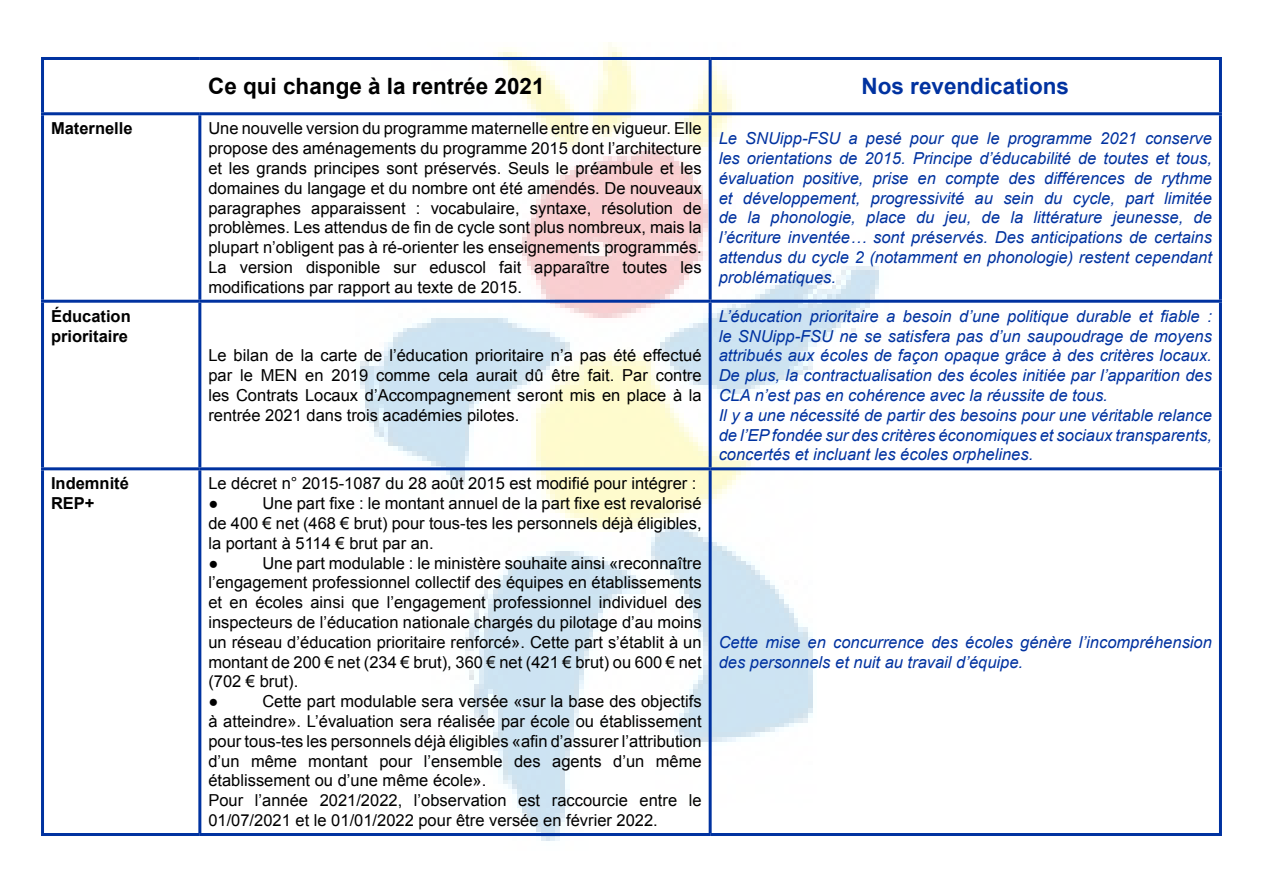
<style>
.page{position:relative;width:1263px;height:893px;background:#fff}
.page>*{position:absolute;margin:0;border:0;box-sizing:border-box;transform-origin:0 0}
.t1{font:700 22.5px "Arial";color:#000}
.t2{font:700 22.5px "Arial";color:#0032a0}
.t3{font:16.5px/19.8px "Arial";color:#000}
.t4{font:italic 16.5px/19.8px "Arial";color:#0032a0}
.t5{font:700 16.5px/19.8px "Arial";color:#000}
</style>
<div class="page">
<img style="left:356px;top:43px;width:551px;height:798px">
<hr style="left:41px;top:57px;width:159px;height:3px;background:#0032a0">
<hr style="left:41px;top:60px;width:3px;height:52px;background:#0032a0">
<hr style="left:200px;top:57px;width:510px;height:3px;background:#0032a0">
<hr style="left:710px;top:57px;width:512px;height:3px;background:#0032a0">
<hr style="left:709px;top:60px;width:3px;height:52px;background:#0032a0">
<hr style="left:1219px;top:60px;width:3px;height:52px;background:#0032a0">
<hr style="left:41px;top:112px;width:159px;height:3px;background:#0032a0">
<hr style="left:41px;top:115px;width:3px;height:185px;background:#0032a0">
<hr style="left:200px;top:112px;width:510px;height:3px;background:#0032a0">
<hr style="left:198px;top:115px;width:3px;height:185px;background:#0032a0">
<hr style="left:710px;top:112px;width:512px;height:3px;background:#0032a0">
<hr style="left:709px;top:115px;width:3px;height:185px;background:#0032a0">
<hr style="left:1219px;top:115px;width:3px;height:185px;background:#0032a0">
<hr style="left:41px;top:300px;width:159px;height:3px;background:#0032a0">
<hr style="left:41px;top:303px;width:3px;height:164px;background:#0032a0">
<hr style="left:200px;top:300px;width:510px;height:3px;background:#0032a0">
<hr style="left:198px;top:303px;width:3px;height:164px;background:#0032a0">
<hr style="left:710px;top:300px;width:512px;height:3px;background:#0032a0">
<hr style="left:709px;top:303px;width:3px;height:164px;background:#0032a0">
<hr style="left:1219px;top:303px;width:3px;height:164px;background:#0032a0">
<hr style="left:41px;top:467px;width:159px;height:3px;background:#0032a0">
<hr style="left:41px;top:470px;width:3px;height:363px;background:#0032a0">
<hr style="left:200px;top:467px;width:510px;height:3px;background:#0032a0">
<hr style="left:198px;top:470px;width:3px;height:363px;background:#0032a0">
<hr style="left:710px;top:467px;width:512px;height:3px;background:#0032a0">
<hr style="left:709px;top:470px;width:3px;height:363px;background:#0032a0">
<hr style="left:1219px;top:470px;width:3px;height:363px;background:#0032a0">
<hr style="left:41px;top:833px;width:159px;height:3px;background:#0032a0">
<hr style="left:200px;top:833px;width:510px;height:3px;background:#0032a0">
<hr style="left:710px;top:833px;width:512px;height:3px;background:#0032a0">
<h1 class="t1" style="left:208px;top:71px;width:338px">Ce qui change à la rentrée 2021</h1>
<h1 class="t2" style="left:861px;top:71px;width:209px">Nos revendications</h1>
<p class="t5" style="left:51px;top:119px;width:83px">Maternelle</p>
<p class="t3" style="left:208px;top:119px;width:495px;text-align:justify">Une nouvelle version du programme maternelle entre en vigueur. Elle propose des aménagements du programme 2015 dont l’architecture et les grands principes sont préservés. Seuls le préambule et les domaines du langage et du nombre ont été amendés. De nouveaux paragraphes apparaissent : vocabulaire, syntaxe, résolution de problèmes. Les attendus de fin de cycle sont plus nombreux, mais la plupart n’obligent pas à ré-orienter les enseignements programmés.<br>La version disponible sur eduscol fait apparaître toutes les modifications par rapport au texte de 2015.</p>
<p class="t4" style="left:719px;top:129px;width:495px;text-align:justify">Le SNUipp-FSU a pesé pour que le programme 2021 conserve les orientations de 2015. Principe d’éducabilité de toutes et tous, évaluation positive, prise en compte des différences de rythme et développement, progressivité au sein du cycle, part limitée de la phonologie, place du jeu, de la littérature jeunesse, de l’écriture inventée… sont préservés. Des anticipations de certains attendus du cycle 2 (notamment en phonologie) restent cependant problématiques.</p>
<p class="t5" style="left:51px;top:307px;width:81px">Éducation prioritaire</p>
<p class="t3" style="left:208px;top:346px;width:495px;text-align:justify">Le bilan de la carte de l’éducation prioritaire n’a pas été effectué par le MEN en 2019 comme cela aurait dû être fait. Par contre les Contrats Locaux d’Accompagnement seront mis en place à la rentrée 2021 dans trois académies pilotes.</p>
<p class="t4" style="left:719px;top:306px;width:495px">L’éducation prioritaire a besoin d’une politique durable et fiable : le SNUipp-FSU ne se satisfera pas d’un saupoudrage de moyens attribués aux écoles de façon opaque grâce à des critères locaux.<br>De plus, la contractualisation des écoles initiée par l’apparition des CLA n’est pas en cohérence avec la réussite de tous.<br>Il y a une nécessité de partir des besoins pour une véritable relance de l’EP fondée sur des critères é conomiques et sociaux transparents, concertés et incluant les é coles orphelines.</p>
<p class="t5" style="left:51px;top:474px;width:79px">Indemnité<br>REP+</p>
<p class="t3" style="left:208px;top:474px;width:490px">Le décret n° 2015-1087 du 28 août 2015 est modifié pour intégrer : ●</p>
<p class="t3" style="left:208px;top:494px;width:495px;text-indent:54px">Une part fixe : le montant annuel de la part fixe est revalorisé de 400 € net (468 € brut) pour tous-tes les personnels déjà éligibles, la portant à 5114 € brut par an.<br>●</p>
<p class="t3" style="left:208px;top:553px;width:495px;text-indent:54px">Une part modulable : le ministère souhaite ainsi «reconnaître l’engagement professionnel collectif des équipes en établissements et en écoles ainsi que l’engagement professionnel individuel des inspecteurs de l’éducation nationale chargés du pilotage d’au moins un réseau d’éducation prioritaire renforcé». Cette part s’établit à un montant de 200 € net (234 € brut), 360 € net (421 € brut) ou 600 € net (702 € brut).<br>●</p>
<p class="t3" style="left:208px;top:692px;width:495px;text-indent:54px">Cette part modulable sera versée «sur la base des objectifs à atteindre». L’évaluation sera réalisée par école ou établissement pour tous-tes les personnels déjà éligibles «afin d’assurer l’attribution d’un même montant pour l’ensemble des agents d’un même établissement ou d’une même école».<br>Pour l’année 2021/2022, l’observation est raccourcie entre le 01/07/2021 et le 01/01/2022 pour être versée en février 2022.</p>
<p class="t4" style="left:719px;top:632px;width:495px">Cette mise en concurrence des écoles génère l’incompréhension des personnels et nuit au travail d’équipe.</p>
</div>
